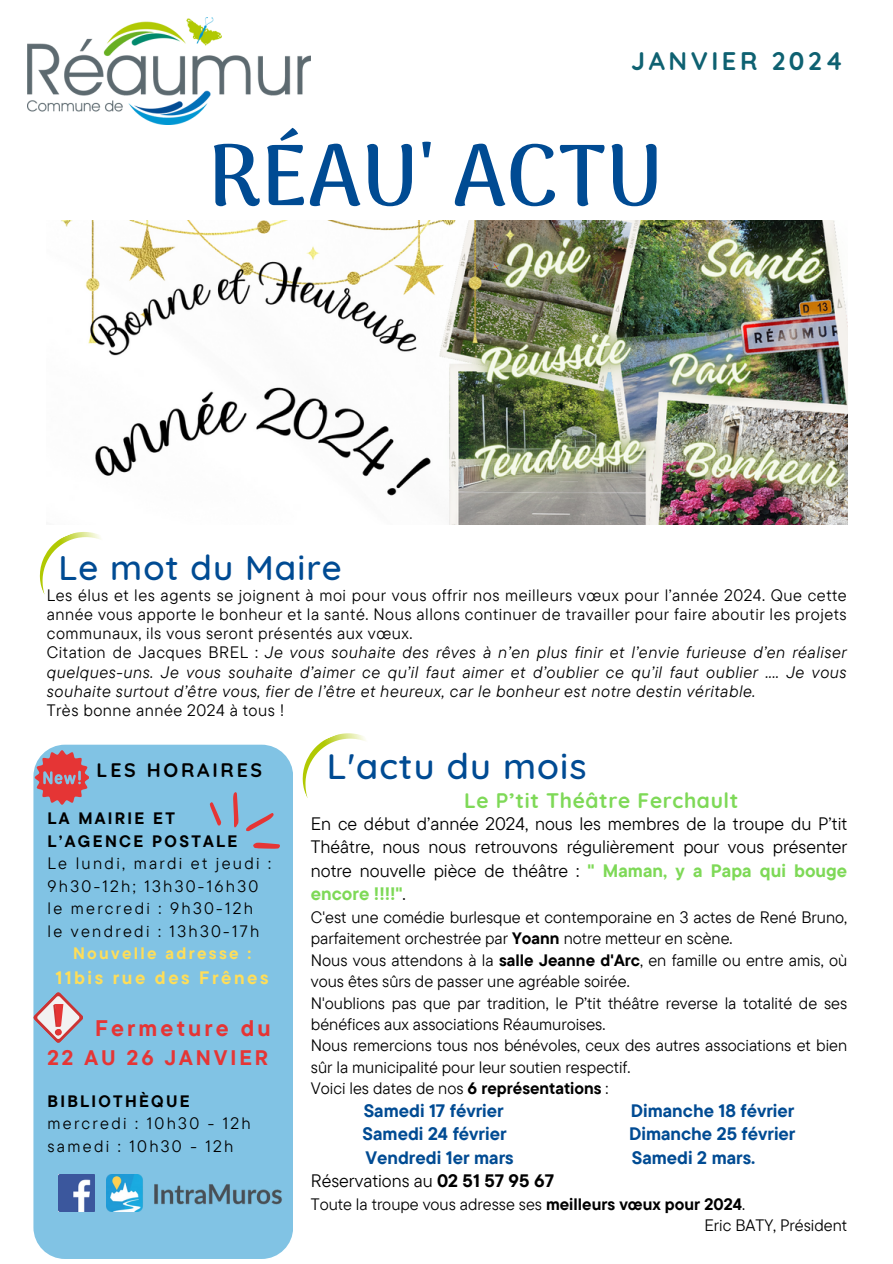
<style>
.page{position:relative;width:893px;height:1264px;background:#fff}
.page>*{position:absolute;margin:0;border:0;box-sizing:border-box;transform-origin:0 0}
.t1{font:700 86.55px "Arima Madurai";color:#004b93}
.t2{font:500 36px "Quicksand";letter-spacing:.03em;color:#004b93}
.t3{font:500 34.95px "Quicksand";letter-spacing:.03em;color:#004b93}
.t4{font:700 25.35px "Quicksand";letter-spacing:.14em;color:#0e6171}
.t5{font:700 22.5px "TT Commons Pro";letter-spacing:.14em;color:#e53535}
.t6{font:700 21px "Quicksand";letter-spacing:.03em;color:#7ed957}
.t7{font:700 21px "TT Commons Pro";letter-spacing:.14em;color:#e53535}
.t8{font:700 19.5px "Quicksand";letter-spacing:.14em;color:#000}
.t9{font:18px/23.7px "TT Commons Pro";color:#000;text-align:justify}
.t10{font:700 18px "TT Commons Pro";color:#004b93}
.t11{font:700 18px "TT Commons Pro";letter-spacing:.14em;color:#ffde59}
.t12{font:16.5px/21.3px "TT Commons Pro";color:#000}
.t13{font:italic 16.5px/19.2px "TT Commons Pro";letter-spacing:.03em;color:#000;text-align:justify}
.t14{font:16.5px "TT Commons Pro";letter-spacing:.14em;color:#000}
.t15{font:700 16.5px "TT Commons Pro";letter-spacing:.14em;color:#000}
.t16{font:16.5px "TT Commons Pro";letter-spacing:.03em;color:#000}
.t17{font:700 16.5px "TT Commons Pro";letter-spacing:.14em;color:#ffde59}
.s1{font-style:normal}
.s2{font-weight:700;color:#7ed957}
.s3{font-weight:700}
</style>
<div class="page">
<img style="left:61px;top:220px;width:786px;height:304px">
<img style="left:28px;top:18px;width:282px;height:107px">
<svg style="left:39px;top:518px;width:87px;height:77px"></svg>
<div style="left:33px;top:744px;width:260px;height:514px;background:#81c3e4;border-radius:32px"></div>
<img style="left:58px;top:1174px;width:36px;height:37px">
<img style="left:106px;top:1174px;width:176px;height:37px">
<svg style="left:34px;top:992px;width:49px;height:50px"></svg>
<svg style="left:203px;top:733px;width:163px;height:116px"></svg>
<svg style="left:35px;top:750px;width:54px;height:54px"></svg>
<p class="t4" style="left:631px;top:44px;width:213px">JANVIER 2024</p>
<p class="t1" style="left:207px;top:125px;width:457px">RÉAU' ACTU</p>
<p class="t3" style="left:58px;top:545px;width:285px">Le mot du Maire</p>
<p class="t12" style="left:47px;top:585px;width:801px;line-height:19.2px;text-align:justify">Les élus et les agents se joignent à moi pour vous offrir nos meilleurs vœux pour l’année 2024. Que cette année vous apporte le bonheur et la santé. Nous allons continuer de travailler pour faire aboutir les projets communaux, ils vous seront présentés aux vœux.</p>
<p class="t13" style="left:47px;top:642px;width:801px"><span class="s1">Citation de Jacques BREL :</span> Je vous souhaite des rêves à n’en plus finir et l’envie furieuse d’en réaliser quelques-uns. Je vous souhaite d’aimer ce qu’il faut aimer et d’oublier ce qu’il faut oublier …. Je vous souhaite surtout d’être vous, fier de l’être et heureux, car le bonheur est notre destin véritable.</p>
<p class="t16" style="left:47px;top:699px;width:239px">Très bonne année 2024 à tous !</p>
<p class="t8" style="left:97px;top:757px;width:167px">LES HORAIRES</p>
<p class="t15" style="left:47px;top:807px;width:129px">LA MAIRIE ET</p>
<p class="t15" style="left:47px;top:830px;width:191px">L’AGENCE POSTALE</p>
<p class="t14" style="left:47px;top:852px;width:225px">Le lundi, mardi et jeudi :</p>
<p class="t14" style="left:47px;top:875px;width:212px">9h30-12h; 13h30-16h30</p>
<p class="t14" style="left:47px;top:897px;width:207px">le mercredi : 9h30-12h</p>
<p class="t14" style="left:47px;top:920px;width:213px">le vendredi : 13h30-17h</p>
<p class="t17" style="left:73px;top:942px;width:179px">Nouvelle adresse :</p>
<p class="t11" style="left:55px;top:966px;width:214px">11bis rue des Frênes</p>
<p class="t5" style="left:95px;top:1013px;width:177px">Fermeture du</p>
<p class="t7" style="left:47px;top:1044px;width:222px">22 AU 26 JANVIER</p>
<p class="t15" style="left:47px;top:1090px;width:144px">BIBLIOTHÈQUE</p>
<p class="t14" style="left:47px;top:1112px;width:205px">mercredi : 10h30 - 12h</p>
<p class="t14" style="left:47px;top:1135px;width:187px">samedi : 10h30 - 12h</p>
<p class="t2" style="left:327px;top:743px;width:261px">L'actu du mois</p>
<p class="t6" style="left:464px;top:786px;width:276px">Le P’tit Théâtre Ferchault</p>
<p class="t9" style="left:311px;top:811px;width:538px">En ce début d’année 2024, nous les membres de la troupe du P’tit Théâtre, nous nous retrouvons régulièrement pour vous présenter notre nouvelle pièce de théâtre : <span class="s2">" Maman, y a Papa qui bouge encore !!!!"</span>.</p>
<p class="t12" style="left:311px;top:906px;width:538px">C'est une comédie burlesque et contemporaine en 3 actes de René Bruno, parfaitement orchestrée par <span class="s3">Yoann</span> notre metteur en scène.</p>
<p class="t12" style="left:311px;top:948px;width:538px">Nous vous attendons à la <span class="s3">salle Jeanne d'Arc</span>, en famille ou entre amis, où vous êtes sûrs de passer une agréable soirée.</p>
<p class="t12" style="left:311px;top:991px;width:538px">N'oublions pas que par tradition, le P’tit théâtre reverse la totalité de ses bénéfices aux associations Réaumuroises.</p>
<p class="t12" style="left:311px;top:1034px;width:538px">Nous remercions tous nos bénévoles, ceux des autres associations et bien sûr la municipalité pour leur soutien respectif.</p>
<p class="t12" style="left:311px;top:1077px;width:299px">Voici les dates de nos <span class="s3">6 représentations</span> :</p>
<p class="t10" style="left:363px;top:1098px;width:142px">Samedi 17 février</p>
<p class="t10" style="left:631px;top:1098px;width:165px">Dimanche 18 février</p>
<p class="t10" style="left:362px;top:1122px;width:145px">Samedi 24 février</p>
<p class="t10" style="left:629px;top:1122px;width:168px">Dimanche 25 février</p>
<p class="t10" style="left:365px;top:1145px;width:150px">Vendredi 1er mars</p>
<p class="t10" style="left:631px;top:1145px;width:125px">Samedi 2 mars.</p>
<p class="t9" style="left:311px;top:1168px;width:244px">Réservations au <span class="s3">02 51 57 95 67</span></p>
<p class="t12" style="left:311px;top:1193px;width:435px">Toute la troupe vous adresse ses <span class="s3">meilleurs vœux pour 2024</span>.</p>
<p class="t12" style="left:704px;top:1214px;width:144px">Eric BATY, Président</p>
</div>
